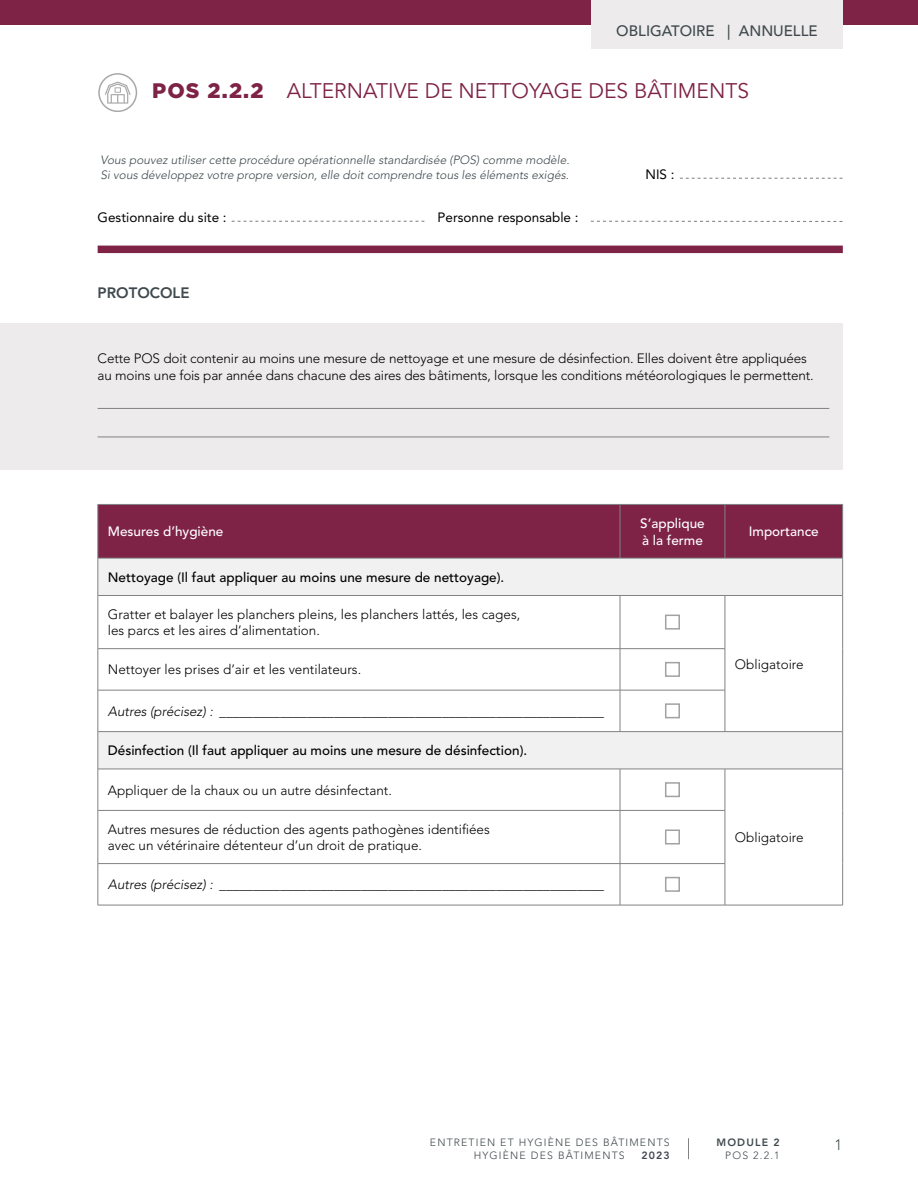
<style>
.page{position:relative;width:918px;height:1188px;background:#fff}
.page>*{position:absolute;margin:0;border:0;box-sizing:border-box;transform-origin:0 0}
.t1{font:21px "Avenir LT Pro";color:#7e2346}
.t2{font:500 15px "Avenir LT Pro";color:#3f494d}
.t3{font:800 15px "Avenir LT Pro";color:#3f494d}
.t4{font:300 15px "Avenir LT Pro";color:#3f494d}
.t5{font:300 13.5px/16.5px "Avenir LT Pro";color:#000}
.t6{font:italic 300 13.5px "Avenir LT Pro";color:#000}
.t7{font:500 13.5px "Avenir LT Pro";color:#000}
.t8{font:500 13.5px/16.5px "Avenir LT Pro";color:#fff}
.t9{font:13.5px "Avenir LT Pro";color:#000}
.t10{font:italic 300 12px/15px "Avenir LT Pro";color:#3f494d}
.t11{font:300 10.5px/12.6px "Avenir LT Pro";letter-spacing:.11em;color:#3f494d;text-align:center}
.t12{font:800 10.5px "Avenir LT Pro";letter-spacing:.11em;color:#3f494d}
.s1{font-family:"Gotham";font-weight:900}
</style>
<div class="page">
<div style="left:0;top:0;width:918px;height:24px;background:#7e2346"></div>
<svg style="left:105px;top:82px;width:26px;height:22px"></svg>
<div style="left:98px;top:73px;width:39px;height:39px;border:2px solid #a8a8aa;border-radius:50%"></div>
<div style="left:0;top:323px;width:843px;height:90px;background:#edebec"></div>
<div style="left:0;top:391px;width:843px;height:50px;background:#edebec"></div>
<hr style="left:98px;top:408px;width:731px;height:1px;background:#808285">
<div style="left:0;top:420px;width:843px;height:50px;background:#edebec"></div>
<hr style="left:98px;top:437px;width:731px;height:1px;background:#808285">
<div style="left:99px;top:505px;width:743px;height:53px;background:#7e2346"></div>
<svg style="left:99px;top:559px;width:743px;height:210px"></svg>
<hr style="left:620px;top:504px;width:105px;height:1px;background:#808285">
<hr style="left:725px;top:595px;width:117px;height:1px;background:#808285">
<hr style="left:725px;top:596px;width:1px;height:52px;background:#808285">
<hr style="left:725px;top:649px;width:1px;height:41px;background:#808285">
<hr style="left:725px;top:690px;width:1px;height:41px;background:#808285">
<hr style="left:725px;top:769px;width:117px;height:1px;background:#808285">
<hr style="left:725px;top:769px;width:1px;height:41px;background:#808285">
<hr style="left:725px;top:811px;width:1px;height:52px;background:#808285">
<hr style="left:725px;top:864px;width:1px;height:41px;background:#808285">
<hr style="left:98px;top:504px;width:522px;height:1px;background:#808285">
<hr style="left:98px;top:505px;width:1px;height:53px;background:#808285">
<hr style="left:620px;top:505px;width:1px;height:53px;background:#808285">
<hr style="left:842px;top:505px;width:1px;height:53px;background:#808285">
<hr style="left:842px;top:558px;width:1px;height:37px;background:#808285">
<hr style="left:842px;top:732px;width:1px;height:37px;background:#808285">
<hr style="left:98px;top:558px;width:1px;height:37px;background:#808285">
<hr style="left:98px;top:595px;width:1px;height:54px;background:#808285">
<hr style="left:842px;top:595px;width:1px;height:54px;background:#808285">
<hr style="left:842px;top:649px;width:1px;height:41px;background:#808285">
<hr style="left:842px;top:690px;width:1px;height:42px;background:#808285">
<hr style="left:98px;top:649px;width:1px;height:41px;background:#808285">
<hr style="left:98px;top:690px;width:1px;height:42px;background:#808285">
<hr style="left:98px;top:732px;width:1px;height:37px;background:#808285">
<hr style="left:98px;top:769px;width:1px;height:41px;background:#808285">
<hr style="left:842px;top:769px;width:1px;height:41px;background:#808285">
<hr style="left:842px;top:810px;width:1px;height:54px;background:#808285">
<hr style="left:842px;top:864px;width:1px;height:41px;background:#808285">
<hr style="left:98px;top:810px;width:1px;height:54px;background:#808285">
<hr style="left:98px;top:864px;width:1px;height:41px;background:#808285">
<hr style="left:98px;top:905px;width:522px;height:1px;background:#808285">
<hr style="left:620px;top:905px;width:105px;height:1px;background:#808285">
<hr style="left:725px;top:504px;width:118px;height:1px;background:#808285">
<hr style="left:725px;top:505px;width:1px;height:53px;background:#808285">
<hr style="left:725px;top:905px;width:118px;height:1px;background:#808285">
<hr style="left:98px;top:690px;width:522px;height:1px;background:#808285">
<hr style="left:98px;top:863px;width:522px;height:1px;background:#808285">
<hr style="left:98px;top:558px;width:522px;height:1px;background:#808285">
<hr style="left:620px;top:558px;width:105px;height:1px;background:#808285">
<hr style="left:725px;top:558px;width:118px;height:1px;background:#808285">
<hr style="left:98px;top:595px;width:522px;height:1px;background:#808285">
<hr style="left:620px;top:595px;width:105px;height:1px;background:#808285">
<hr style="left:98px;top:648px;width:522px;height:1px;background:#808285">
<hr style="left:620px;top:648px;width:105px;height:1px;background:#808285">
<hr style="left:620px;top:690px;width:105px;height:1px;background:#808285">
<hr style="left:98px;top:731px;width:522px;height:1px;background:#808285">
<hr style="left:620px;top:731px;width:105px;height:1px;background:#808285">
<hr style="left:725px;top:731px;width:117px;height:1px;background:#808285">
<hr style="left:98px;top:769px;width:522px;height:1px;background:#808285">
<hr style="left:620px;top:769px;width:105px;height:1px;background:#808285">
<hr style="left:98px;top:810px;width:522px;height:1px;background:#808285">
<hr style="left:620px;top:810px;width:105px;height:1px;background:#808285">
<hr style="left:620px;top:863px;width:105px;height:1px;background:#808285">
<hr style="left:620px;top:596px;width:1px;height:52px;background:#808285">
<hr style="left:620px;top:649px;width:1px;height:41px;background:#808285">
<hr style="left:620px;top:690px;width:1px;height:41px;background:#808285">
<hr style="left:620px;top:769px;width:1px;height:41px;background:#808285">
<hr style="left:620px;top:811px;width:1px;height:52px;background:#808285">
<hr style="left:620px;top:864px;width:1px;height:41px;background:#808285">
<div style="left:665px;top:615px;width:15px;height:15px;border:2px solid #a0a2a4"></div>
<div style="left:665px;top:662px;width:15px;height:15px;border:2px solid #a0a2a4"></div>
<div style="left:665px;top:703px;width:15px;height:15px;border:2px solid #a0a2a4"></div>
<div style="left:665px;top:782px;width:15px;height:15px;border:2px solid #a0a2a4"></div>
<div style="left:665px;top:829px;width:15px;height:16px;border:2px solid #a0a2a4"></div>
<div style="left:665px;top:877px;width:15px;height:15px;border:2px solid #a0a2a4"></div>
<div style="left:98px;top:246px;width:745px;height:7px;background:#7e2346"></div>
<svg style="left:232px;top:221px;width:192px;height:1px"></svg>
<svg style="left:591px;top:221px;width:251px;height:1px"></svg>
<svg style="left:680px;top:178px;width:162px;height:1px"></svg>
<div style="left:591px;top:0;width:252px;height:49px;background:#edebec"></div>
<svg style="left:688px;top:1138px;width:1px;height:21px"></svg>
<p class="t2" style="left:616px;top:22px;width:203px">OBLIGATOIRE | ANNUELLE</p>
<h1 class="t1" style="left:152px;top:78px;width:599px"><span class="s1">POS 2.2.2</span> ALTERNATIVE DE NETTOYAGE DES BÂTIMENTS</h1>
<p class="t10" style="left:101px;top:152px;width:471px">Vous pouvez utiliser cette procédure opérationnelle standardisée (POS) comme modèle.<br>Si vous développez votre propre version, elle doit comprendre tous les éléments exigés.</p>
<p class="t9" style="left:98px;top:209px;width:131px">Gestionnaire du site :</p>
<p class="t9" style="left:438px;top:209px;width:143px">Personne responsable :</p>
<p class="t3" style="left:98px;top:283px;width:93px">PROTOCOLE</p>
<p class="t9" style="left:646px;top:166px;width:31px">NIS :</p>
<p class="t5" style="left:98px;top:350px;width:718px">Cette POS doit contenir au moins une mesure de nettoyage et une mesure de désinfection. Elles doivent être appliquées au moins une fois par année dans chacune des aires des bâtiments, lorsque les conditions météorologiques le permettent.</p>
<p class="t8" style="left:108px;top:524px;width:117px">Mesures d’hygiène</p>
<p class="t8" style="left:640px;top:515px;width:66px">S’applique à la ferme</p>
<p class="t8" style="left:749px;top:524px;width:72px">Importance</p>
<p class="t7" style="left:108px;top:569px;width:398px">Nettoyage (Il faut appliquer au moins une mesure de nettoyage).</p>
<p class="t5" style="left:108px;top:606px;width:414px">Gratter et balayer les planchers pleins, les planchers lattés, les cages, les parcs et les aires d’alimentation.</p>
<p class="t5" style="left:735px;top:656px;width:70px">Obligatoire</p>
<p class="t5" style="left:108px;top:662px;width:255px">Nettoyer les prises d’air et les ventilateurs.</p>
<p class="t6" style="left:108px;top:703px;width:498px">Autres (précisez) : _________________________________________________________</p>
<p class="t7" style="left:108px;top:743px;width:421px">Désinfection (Il faut appliquer au moins une mesure de désinfection).</p>
<p class="t5" style="left:108px;top:782px;width:286px">Appliquer de la chaux ou un autre désinfectant.</p>
<p class="t5" style="left:108px;top:821px;width:383px">Autres mesures de réduction des agents pathogènes identifiées avec un vétérinaire détenteur d’un droit de pratique.</p>
<p class="t6" style="left:108px;top:877px;width:498px">Autres (précisez) : _________________________________________________________</p>
<p class="t5" style="left:735px;top:829px;width:70px">Obligatoire</p>
<p class="t11" style="left:430px;top:1136px;width:241px">ENTRETIEN ET HYGIÈNE DES BÂTIMENTS<br>HYGIÈNE DES BÂTIMENTS</p>
<p class="t12" style="left:641px;top:1149px;width:30px">2023</p>
<p class="t12" style="left:716px;top:1136px;width:65px">MODULE 2</p>
<p class="t4" style="left:835px;top:1135px;width:9px">1</p>
<p class="t11" style="left:725px;top:1149px;width:56px">POS 2.2.1</p>
</div>
